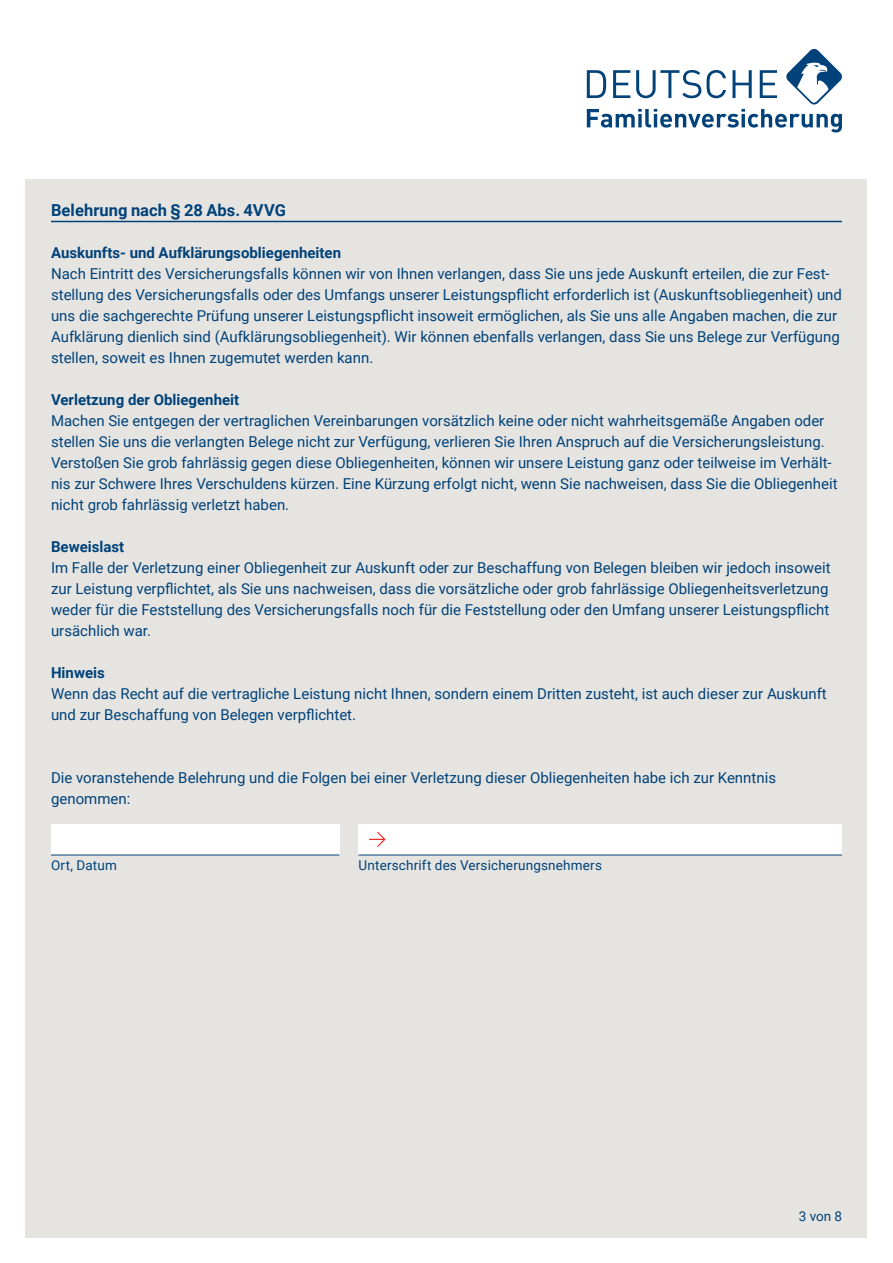
<style>
.page{position:relative;width:893px;height:1263px;background:#fff}
.page>*{position:absolute;margin:0;border:0;box-sizing:border-box;transform-origin:0 0}
.t1{font:700 16.5px "Roboto";letter-spacing:.005em;color:#004279}
.t2{font:15px/21px "Roboto";color:#004279}
.t3{font:700 15px "Roboto";color:#004279}
.t4{font:13.5px "Roboto";letter-spacing:.015em;color:#004279}
</style>
<div class="page">
<svg style="left:587px;top:49px;width:255px;height:84px"></svg>
<div style="left:26px;top:179px;width:841px;height:1058px;background:#e6e4e1"></div>
<hr style="left:51px;top:221px;width:791px;height:1px;background:#004279">
<div style="left:359px;top:825px;width:483px;height:30px;background:#fff"></div>
<hr style="left:358px;top:855px;width:484px;height:1px;background:#004279">
<div style="left:51px;top:825px;width:288px;height:30px;background:#fff"></div>
<hr style="left:51px;top:855px;width:288px;height:1px;background:#004279">
<svg style="left:369px;top:832px;width:17px;height:14px"></svg>
<p class="t1" style="left:51px;top:199px;width:236px">Belehrung nach § 28 Abs. 4VVG</p>
<p class="t3" style="left:51px;top:242px;width:292px">Auskunfts- und Aufklärungsobliegenheiten</p>
<p class="t2" style="left:51px;top:262px;width:792px">Nach Eintritt des Versicherungsfalls können wir von Ihnen verlangen, dass Sie uns jede Auskunft erteilen, die zur Fest&shy;stellung des Versicherungsfalls oder des Umfangs unserer Leistungspflicht erforderlich ist (Auskunftsobliegenheit) und uns die sachgerechte Prüfung unserer Leistungspflicht insoweit ermöglichen, als Sie uns alle Angaben machen, die zur Aufklärung dienlich sind (Aufklärungsobliegenheit). Wir können ebenfalls verlangen, dass Sie uns Belege zur Verfügung stellen, soweit es Ihnen zugemutet werden kann.</p>
<p class="t3" style="left:51px;top:389px;width:190px">Verletzung der Obliegenheit</p>
<p class="t2" style="left:51px;top:409px;width:788px">Machen Sie entgegen der vertraglichen Vereinbarungen vorsätzlich keine oder nicht wahrheitsgemäße Angaben oder stellen Sie uns die verlangten Belege nicht zur Verfügung, verlieren Sie Ihren Anspruch auf die Versicherungsleistung.<br>Verstoßen Sie grob fahrlässig gegen diese Obliegenheiten, können wir unsere Leistung ganz oder teilweise im Verhält&shy;nis zur Schwere Ihres Verschuldens kürzen. Eine Kürzung erfolgt nicht, wenn Sie nachweisen, dass Sie die Obliegenheit nicht grob fahrlässig verletzt haben.</p>
<p class="t3" style="left:51px;top:536px;width:75px">Beweislast</p>
<p class="t2" style="left:51px;top:556px;width:781px">Im Falle der Verletzung einer Obliegenheit zur Auskunft oder zur Beschaffung von Belegen bleiben wir jedoch insoweit zur Leistung verpflichtet, als Sie uns nachweisen, dass die vorsätzliche oder grob fahrlässige Obliegenheitsverletzung weder für die Feststellung des Versicherungsfalls noch für die Feststellung oder den Umfang unserer Leistungspflicht ursächlich war.</p>
<p class="t3" style="left:51px;top:662px;width:55px">Hinweis</p>
<p class="t2" style="left:51px;top:682px;width:777px">Wenn das Recht auf die vertragliche Leistung nicht Ihnen, sondern einem Dritten zusteht, ist auch dieser zur Auskunft und zur Beschaffung von Belegen verpflichtet.</p>
<p class="t2" style="left:51px;top:766px;width:726px">Die voranstehende Belehrung und die Folgen bei einer Verletzung dieser Obliegenheiten habe ich zur Kenntnis genommen:</p>
<p class="t4" style="left:51px;top:855px;width:67px">Ort, Datum</p>
<p class="t4" style="left:359px;top:855px;width:245px">Unterschrift des Versicherungsnehmers</p>
<p class="t4" style="left:799px;top:1207px;width:45px">3 von 8</p>
</div>
